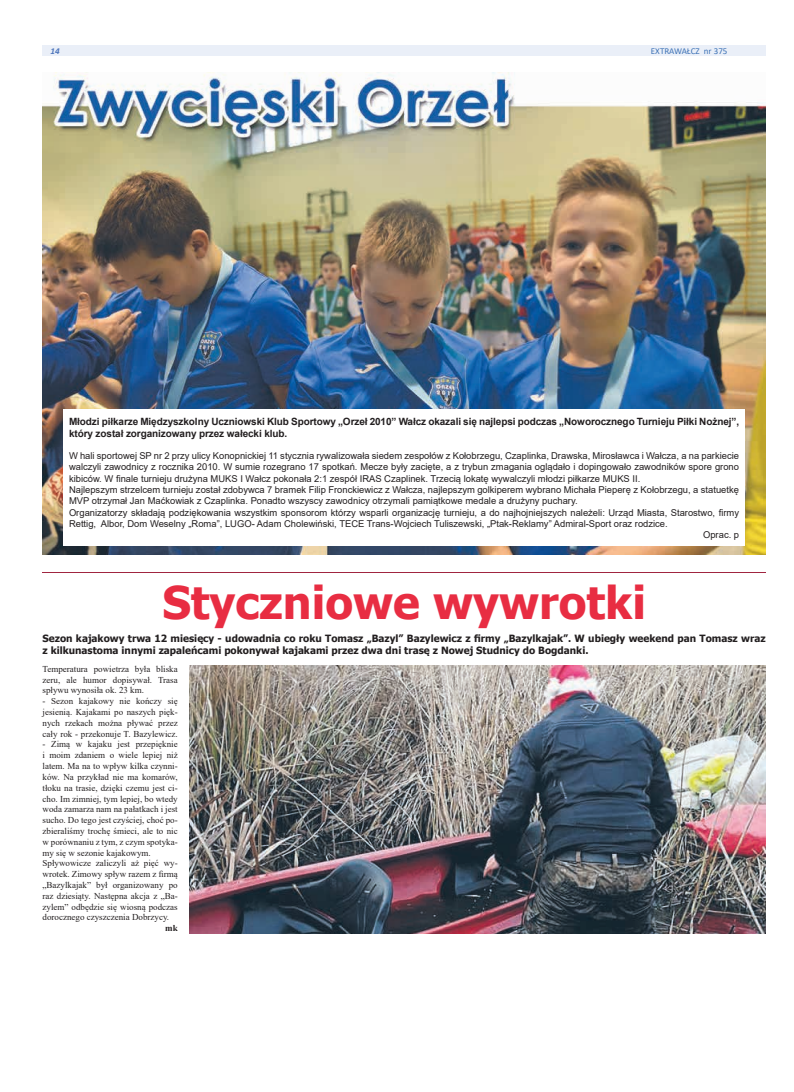
<style>
.page{position:relative;width:794px;height:1092px;background:#fff}
.page>*{position:absolute;margin:0;border:0;box-sizing:border-box;transform-origin:0 0}
.t1{font:700 45px "Tahoma";color:#e82d42}
.t2{font:700 10px/12px "Tahoma";color:#231f20}
.t3{font:700 10px/12px "Arial";letter-spacing:-.01em;color:#231f20}
.t4{font:9.4px "Arial";color:#231f20}
.t5{font:9px/10.8px "Times New Roman";color:#231f20;text-align:justify}
.t6{font:9px "Calibri";color:#3d72b6}
.t7{font:italic 700 9px "Calibri";color:#4d75bb}
.t8{font:700 9px "Times New Roman";color:#231f20}
</style>
<div class="page">
<div style="left:43px;top:45px;width:722px;height:11px;background:#eaeff8"></div>
<img style="left:189px;top:665px;width:576px;height:268px">
<hr style="left:43px;top:571px;width:722px;height:1px;background:#a02540">
<img style="left:43px;top:73px;width:722px;height:482px">
<div style="left:63px;top:410px;width:682px;height:136px;background:#fff"></div>
<p class="t7" style="left:50px;top:44px;width:11px">14</p>
<p class="t6" style="left:651px;top:44px;width:78px">EXTRAWAŁCZ nr 375</p>
<p class="t3" style="left:69px;top:415px;width:671px">Młodzi piłkarze Międzyszkolny Uczniowski Klub Sportowy „Orzeł 2010” Wałcz okazali się najlepsi podczas „Noworocznego Turnieju Piłki Nożnej”, który został zorganizowany przez wałecki klub.</p>
<p class="t4" style="left:69px;top:449px;width:671px">W hali sportowej SP nr 2 przy ulicy Konopnickiej 11 stycznia rywalizowała siedem zespołów z Kołobrzegu, Czaplinka, Drawska, Mirosławca i Wałcza, a na parkiecie</p>
<p class="t4" style="left:69px;top:460px;width:671px">walczyli zawodnicy z rocznika 2010. W sumie rozegrano 17 spotkań. Mecze były zacięte, a z trybun zmagania oglądało i dopingowało zawodników spore grono</p>
<p class="t4" style="left:69px;top:472px;width:573px">kibiców. W finale turnieju drużyna MUKS I Wałcz pokonała 2:1 zespół IRAS Czaplinek. Trzecią lokatę wywalczyli młodzi piłkarze MUKS II.</p>
<p class="t4" style="left:69px;top:483px;width:671px">Najlepszym strzelcem turnieju został zdobywca 7 bramek Filip Fronckiewicz z Wałcza, najlepszym golkiperem wybrano Michała Pieperę z Kołobrzegu, a statuetkę</p>
<p class="t4" style="left:69px;top:494px;width:510px">MVP otrzymał Jan Maćkowiak z Czaplinka. Ponadto wszyscy zawodnicy otrzymali pamiątkowe medale a drużyny puchary.</p>
<p class="t4" style="left:69px;top:505px;width:671px">Organizatorzy składają podziękowania wszystkim sponsorom którzy wsparli organizację turnieju, a do najhojniejszych należeli: Urząd Miasta, Starostwo, firmy</p>
<p class="t4" style="left:69px;top:517px;width:600px">Rettig, Albor, Dom Weselny „Roma”, LUGO- Adam Cholewiński, TECE Trans-Wojciech Tuliszewski, „Ptak-Reklamy” Admiral-Sport oraz rodzice.</p>
<p class="t4" style="left:703px;top:528px;width:38px">Oprac. p</p>
<h1 class="t1" style="left:162px;top:570px;width:485px">Styczniowe wywrotki</h1>
<p class="t2" style="left:43px;top:632px;width:724px">Sezon kajakowy trwa 12 miesięcy - udowadnia co roku Tomasz „Bazyl” Bazylewicz z firmy „Bazylkajak”. W ubiegły weekend pan Tomasz wraz z kilkunastoma innymi zapaleńcami pokonywał kajakami przez dwa dni trasę z Nowej Studnicy do Bogdanki.</p>
<p class="t5" style="left:43px;top:663px;width:137px">Temperatura powietrza była bliska zeru, ale humor dopisywał. Trasa spływu wynosiła ok. 23 km.</p>
<p class="t5" style="left:43px;top:695px;width:137px">- Sezon kajakowy nie kończy się jesienią. Kajakami po naszych pięk&shy;nych rzekach można pływać przez cały rok - przekonuje T. Bazylewicz.</p>
<p class="t5" style="left:43px;top:738px;width:137px;text-align:left">- Zimą w kajaku jest przepięknie i moim zdaniem o wiele lepiej niż latem. Ma na to wpływ kilka czynni&shy;ków. Na przykład nie ma komarów, tłoku na trasie, dzięki czemu jest ci&shy;cho. Im zimniej, tym lepiej, bo wtedy woda zamarza nam na pałatkach i jest sucho. Do tego jest czyściej, choć po&shy;zbieraliśmy trochę śmieci, ale to nic w porównaniu z tym, z czym spotyka&shy;my się w sezonie kajakowym.<br>Spływowicze zaliczyli aż pięć wy&shy;wrotek. Zimowy spływ razem z firmą „Bazylkajak” był organizowany po raz dziesiąty. Następna akcja z „Ba&shy;zylem” odbędzie się wiosną podczas dorocznego czyszczenia Dobrzycy.</p>
<p class="t8" style="left:165px;top:921px;width:14px">mk</p>
</div>
